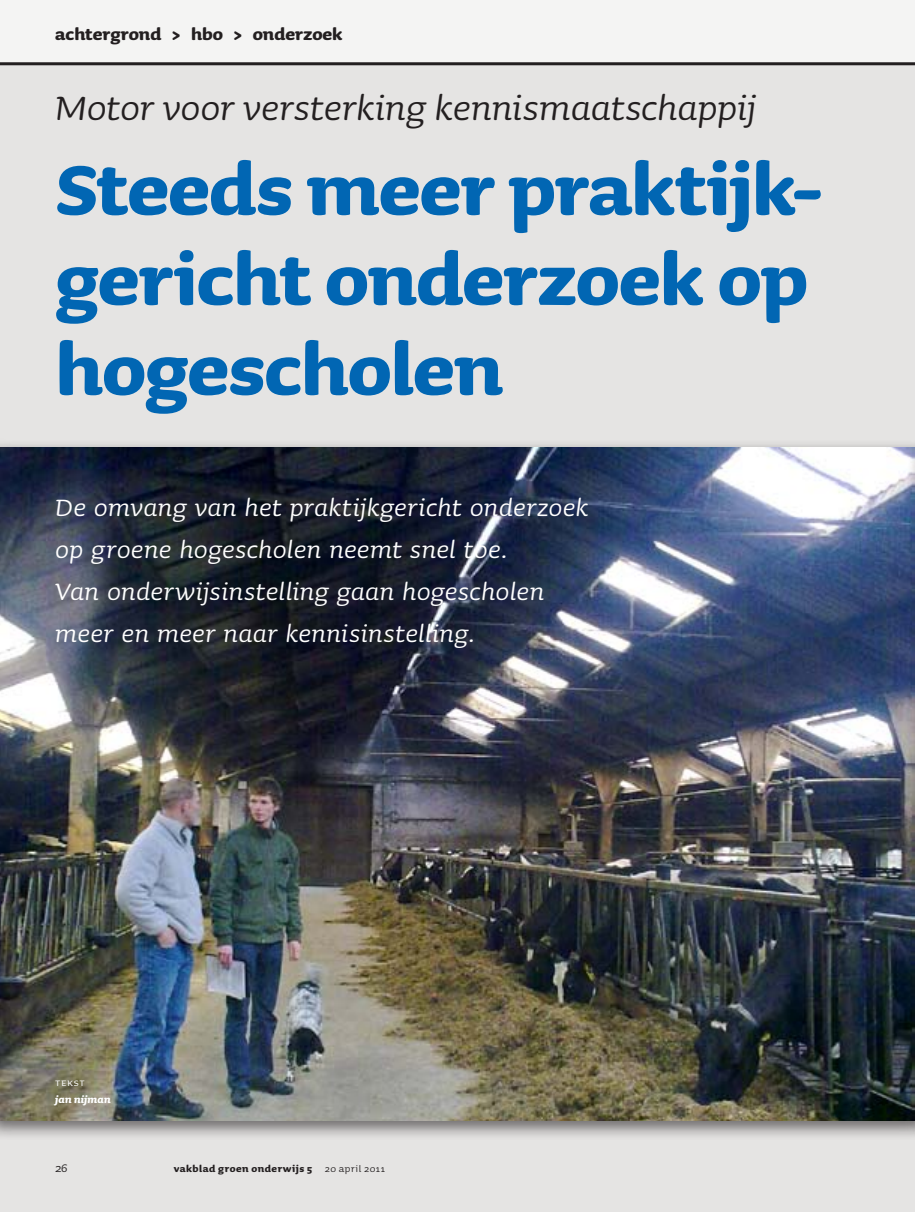
<style>
.page{position:relative;width:915px;height:1212px;background:#fff}
.page>*{position:absolute;margin:0;border:0;box-sizing:border-box;transform-origin:0 0}
.t1{font:700 90px/90px "Sauna";letter-spacing:-.01em;color:#0166b3}
.t2{font:italic 45px "Sauna";letter-spacing:-.005em;color:#231f20}
.t3{font:italic 31.5px/42px "Sauna";letter-spacing:.005em;color:#fff}
.t4{font:700 21px "Sauna";color:#231f20}
.t5{font:15px "Sauna";color:#231f20}
.t6{font:italic 700 12.75px "Sauna";letter-spacing:.01em;color:#fff}
.t7{font:12.75px "Sauna Small Caps";letter-spacing:.03em;color:#fff}
.t8{font:700 12px "Sauna";letter-spacing:.04em;color:#231f20}
.s1{font-weight:400}
</style>
<div class="page">
<div style="left:0;top:0;width:914px;height:1212px;background:#e5e4e3"></div>
<div style="left:0;top:0;width:914px;height:62px;background:#f4f4f3"></div>
<hr style="left:0;top:62px;width:914px;height:3px;background:#231f20">
<div style="left:0;top:438px;width:914px;height:702px;background:#231f20;opacity:.65"></div>
<img style="left:0;top:447px;width:905px;height:673px">
<div style="left:905px;top:438px;width:9px;height:702px;background:#231f20;opacity:.65"></div>
<p class="t4" style="left:55px;top:23px;width:289px">achtergrond &gt; hbo &gt; onderzoek</p>
<h2 class="t2" style="left:55px;top:83px;width:702px">Motor voor versterking kennismaatschappij</h2>
<h1 class="t1" style="left:55px;top:144px;width:768px">Steeds meer praktijk&shy;gericht onderzoek op hogescholen</h1>
<p class="t3" style="left:55px;top:486px;width:534px">De omvang van het praktijkgericht onderzoek op groene hogescholen neemt snel toe.<br>Van onderwijsinstelling gaan hogescholen meer en meer naar kennisinstelling.</p>
<p class="t7" style="left:55px;top:1075px;width:31px">tekst</p>
<p class="t6" style="left:55px;top:1092px;width:57px">jan nijman</p>
<p class="t5" style="left:55px;top:1160px;width:14px">26</p>
<p class="t8" style="left:174px;top:1162px;width:213px">vakblad groen onderwijs 5 <span class="s1">20 april 2011</span></p>
</div>
